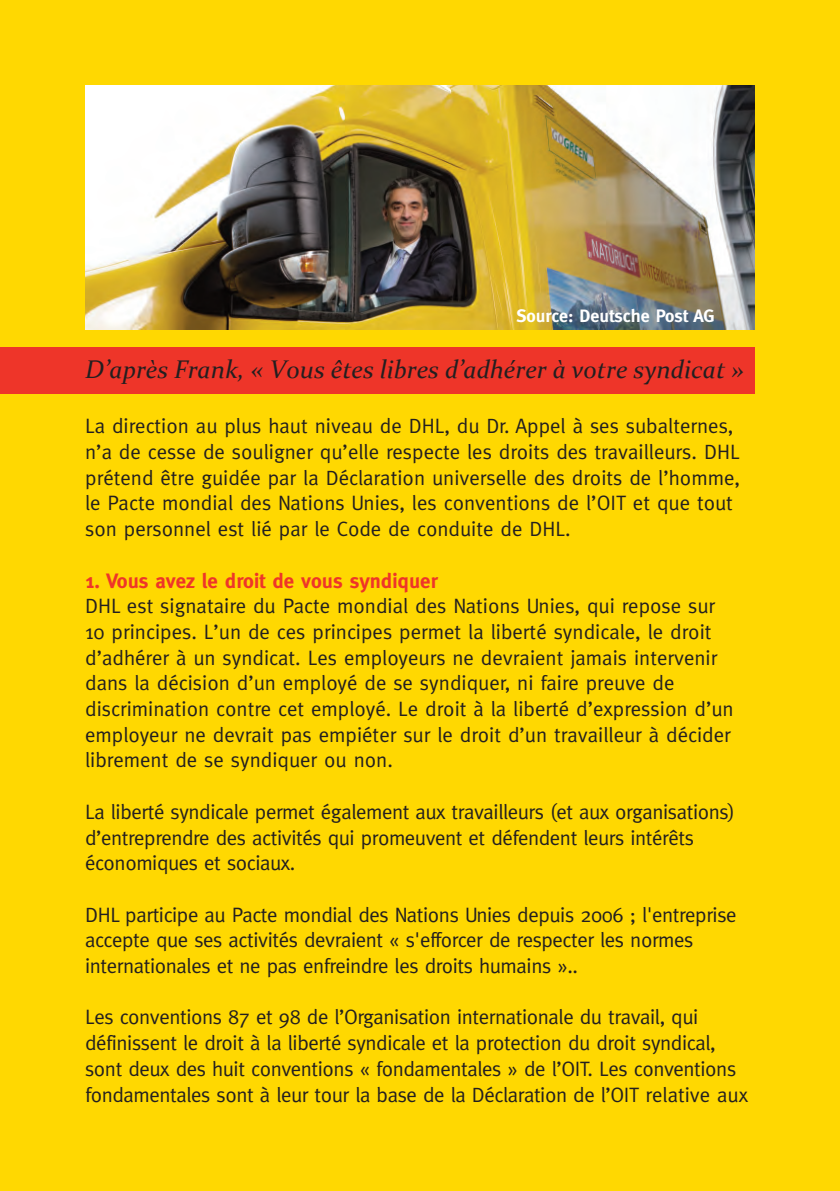
<style>
.page{position:relative;width:840px;height:1191px;background:#fff}
.page>*{position:absolute;margin:0;border:0;box-sizing:border-box;transform-origin:0 0}
.t1{font:italic 25.6px "Constantia";color:#231f20}
.t2{font:20.8px/25.6px "Meta";letter-spacing:-.005em;color:#231f20}
.t3{font:700 20.8px "Meta";color:#ee3529}
.t4{font:700 18px "Meta";color:#fff}
</style>
<div class="page">
<div style="left:0;top:0;width:839px;height:1191px;background:#ffd801"></div>
<img style="left:85px;top:85px;width:669px;height:244px">
<div style="left:0;top:347px;width:754px;height:46px;background:#ee3529"></div>
<p class="t4" style="left:516px;top:305px;width:199px">Source: Deutsche Post AG</p>
<p class="t1" style="left:85px;top:353px;width:660px">D’après Frank, « Vous êtes libres d’adhérer à votre syndicat »</p>
<p class="t2" style="left:85px;top:413px;width:656px">La direction au plus haut niveau de DHL, du Dr. Appel à ses subalternes, n’a de cesse de souligner qu’elle respecte les droits des travailleurs. DHL prétend être guidée par la Déclaration universelle des droits de l’homme, le Pacte mondial des Nations Unies, les conventions de l’OIT et que tout son personnel est lié par le Code de conduite de DHL.</p>
<p class="t3" style="left:85px;top:568px;width:354px">1. Vous avez le droit de vous syndiquer</p>
<p class="t2" style="left:85px;top:593px;width:649px">DHL est signataire du Pacte mondial des Nations Unies, qui repose sur 10 principes. L’un de ces principes permet la liberté syndicale, le droit d’adhérer à un syndicat. Les employeurs ne devraient jamais intervenir dans la décision d’un employé de se syndiquer, ni faire preuve de discrimination contre cet employé. Le droit à la liberté d’expression d’un employeur ne devrait pas empiéter sur le droit d’un travailleur à décider librement de se syndiquer ou non.</p>
<p class="t2" style="left:85px;top:799px;width:651px">La liberté syndicale permet également aux travailleurs (et aux organisations) d’entreprendre des activités qui promeuvent et défendent leurs intérêts économiques et sociaux.</p>
<p class="t2" style="left:85px;top:901px;width:652px">DHL participe au Pacte mondial des Nations Unies depuis 2006 ; l'entreprise accepte que ses activités devraient « s'efforcer de respecter les normes internationales et ne pas enfreindre les droits humains »..</p>
<p class="t2" style="left:85px;top:1004px;width:664px">Les conventions 87 et 98 de l’Organisation internationale du travail, qui définissent le droit à la liberté syndicale et la protection du droit syndical, sont deux des huit conventions « fondamentales » de l’OIT. Les conventions fondamentales sont à leur tour la base de la Déclaration de l’OIT relative aux</p>
</div>
